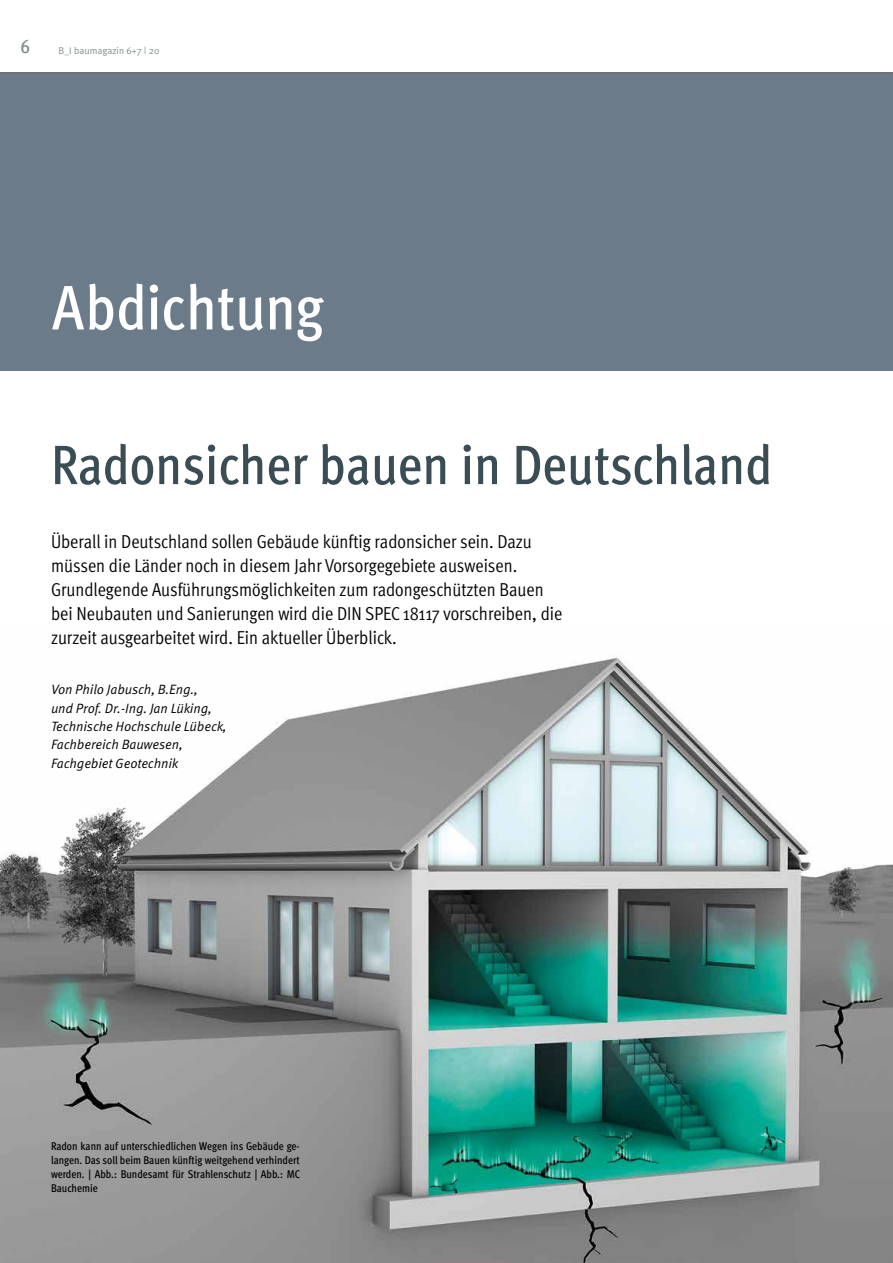
<style>
.page{position:relative;width:893px;height:1263px;background:#fff}
.page>*{position:absolute;margin:0;border:0;box-sizing:border-box;transform-origin:0 0}
.t1{font:500 condensed 63px "Meta OT";letter-spacing:-.005em;color:#fff}
.t2{font:500 condensed 55.5px "Meta OT";color:#3a4c54}
.t3{font:500 condensed 19.5px "Meta OT";color:#848c91}
.t4{font:18.75px/24px "Meta OT Cond Norm";color:#000}
.t5{font:italic 13.5px/18.5px "Meta Corr";letter-spacing:-.01em;color:#000}
.t6{font:500 condensed 11.25px/13.8px "Meta OT";color:#000;text-align:justify}
.t7{font:9.75px "Meta Plus Normal";color:#848c91}
</style>
<div class="page">
<div style="left:0;top:73px;width:893px;height:298px;background:#6c7b89"></div>
<hr style="left:0;top:72px;width:893px;height:1px;background:#565656">
<img style="left:0;top:655px;width:893px;height:608px">
<p class="t3" style="left:21px;top:34px;width:11px">6</p>
<p class="t7" style="left:59px;top:45px;width:102px">B_I baumagazin 6+7 | 20</p>
<h1 class="t1" style="left:52px;top:267px;width:273px">Abdichtung</h1>
<h2 class="t2" style="left:51px;top:429px;width:723px">Radonsicher bauen in Deutschland</h2>
<p class="t4" style="left:51px;top:530px;width:513px">Überall in Deutschland sollen Gebäude künftig radonsicher sein. Dazu müssen die Länder noch in diesem Jahr Vorsorgegebiete ausweisen.<br>Grundlegende Ausführungsmöglichkeiten zum radongeschützten Bauen bei Neubauten und Sanierungen wird die DIN SPEC 18117 vorschreiben, die zurzeit ausgearbeitet wird. Ein aktueller Überblick.</p>
<p class="t5" style="left:51px;top:680px;width:177px">Von Philo Jabusch, B.Eng.,<br>und Prof. Dr.-Ing. Jan Lüking,<br>Technische Hochschule Lübeck,<br>Fachbereich Bauwesen,<br>Fachgebiet Geotechnik</p>
<p class="t6" style="left:51px;top:1139px;width:251px">Radon kann auf unterschiedlichen Wegen ins Gebäude ge&shy;langen. Das soll beim Bauen künftig weitgehend verhindert werden. | Abb.: Bundesamt für Strahlenschutz | Abb.: MC Bauchemie</p>
</div>
